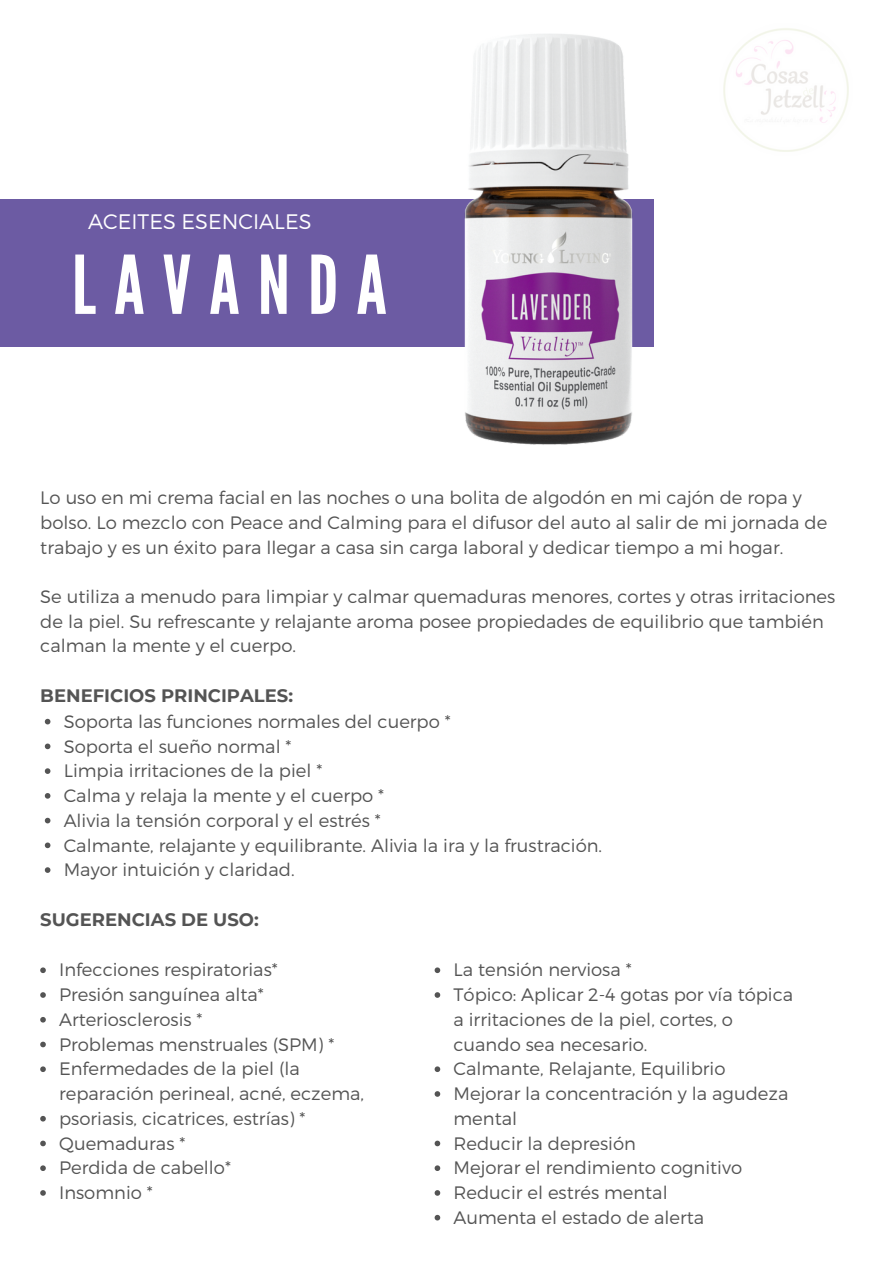
<style>
.page{position:relative;width:893px;height:1264px;background:#fff}
.page>*{position:absolute;margin:0;border:0;box-sizing:border-box;transform-origin:0 0}
.t1{font:80.7px "League Gothic";letter-spacing:.225em;color:#fff}
.t2{font:300 21px "Montserrat";color:#fff}
.t3{font:300 18px/24.8px "Montserrat";color:#545454}
.t4{font:700 18px "Montserrat";color:#545454}
</style>
<div class="page">
<div style="left:0;top:200px;width:653px;height:147px;background:#6c5ba3"></div>
<svg style="left:45px;top:718px;width:5px;height:6px"></svg>
<svg style="left:45px;top:743px;width:5px;height:6px"></svg>
<svg style="left:45px;top:768px;width:5px;height:6px"></svg>
<svg style="left:45px;top:793px;width:5px;height:5px"></svg>
<svg style="left:45px;top:817px;width:5px;height:6px"></svg>
<svg style="left:45px;top:842px;width:5px;height:6px"></svg>
<svg style="left:45px;top:867px;width:5px;height:5px"></svg>
<img style="left:464px;top:34px;width:169px;height:411px">
<img style="left:723px;top:28px;width:126px;height:124px">
<svg style="left:40px;top:967px;width:6px;height:6px"></svg>
<svg style="left:40px;top:992px;width:6px;height:5px"></svg>
<svg style="left:40px;top:1017px;width:6px;height:5px"></svg>
<svg style="left:40px;top:1041px;width:6px;height:6px"></svg>
<svg style="left:40px;top:1066px;width:6px;height:6px"></svg>
<svg style="left:40px;top:1116px;width:6px;height:5px"></svg>
<svg style="left:40px;top:1140px;width:6px;height:6px"></svg>
<svg style="left:40px;top:1165px;width:6px;height:5px"></svg>
<svg style="left:40px;top:1190px;width:6px;height:5px"></svg>
<svg style="left:434px;top:967px;width:6px;height:6px"></svg>
<svg style="left:434px;top:992px;width:6px;height:5px"></svg>
<svg style="left:434px;top:1066px;width:6px;height:6px"></svg>
<svg style="left:434px;top:1091px;width:6px;height:5px"></svg>
<svg style="left:434px;top:1140px;width:6px;height:6px"></svg>
<svg style="left:434px;top:1165px;width:6px;height:5px"></svg>
<svg style="left:434px;top:1190px;width:6px;height:5px"></svg>
<svg style="left:434px;top:1214px;width:6px;height:6px"></svg>
<p class="t2" style="left:88px;top:208px;width:225px">ACEITES ESENCIALES</p>
<p class="t1" style="left:72px;top:238px;width:316px">LAVANDA</p>
<p class="t3" style="left:40px;top:484px;width:788px">Lo uso en mi crema facial en las noches o una bolita de algodón en mi cajón de ropa y bolso. Lo mezclo con Peace and Calming para el difusor del auto al salir de mi jornada de trabajo y es un éxito para llegar a casa sin carga laboral y dedicar tiempo a mi hogar.</p>
<p class="t3" style="left:40px;top:583px;width:796px">Se utiliza a menudo para limpiar y calmar quemaduras menores, cortes y otras irritaciones de la piel. Su refrescante y relajante aroma posee propiedades de equilibrio que también calman la mente y el cuerpo.</p>
<p class="t4" style="left:40px;top:684px;width:254px">BENEFICIOS PRINCIPALES:</p>
<p class="t3" style="left:64px;top:708px;width:388px">Soporta las funciones normales del cuerpo *</p>
<p class="t3" style="left:64px;top:733px;width:229px">Soporta el sueño normal *</p>
<p class="t3" style="left:64px;top:757px;width:260px">Limpia irritaciones de la piel *</p>
<p class="t3" style="left:64px;top:782px;width:322px">Calma y relaja la mente y el cuerpo *</p>
<p class="t3" style="left:64px;top:807px;width:318px">Alivia la tensión corporal y el estrés *</p>
<p class="t3" style="left:64px;top:831px;width:540px">Calmante, relajante y equilibrante. Alivia la ira y la frustración.</p>
<p class="t3" style="left:64px;top:856px;width:232px">Mayor intuición y claridad.</p>
<p class="t4" style="left:40px;top:908px;width:220px">SUGERENCIAS DE USO:</p>
<p class="t3" style="left:59px;top:956px;width:220px">Infecciones respiratorias*</p>
<p class="t3" style="left:59px;top:981px;width:206px">Presión sanguínea alta*</p>
<p class="t3" style="left:59px;top:1006px;width:145px">Arteriosclerosis *</p>
<p class="t3" style="left:59px;top:1030px;width:277px">Problemas menstruales (SPM) *</p>
<p class="t3" style="left:59px;top:1055px;width:306px">Enfermedades de la piel (la reparación perineal, acné, eczema,</p>
<p class="t3" style="left:59px;top:1105px;width:248px">psoriasis, cicatrices, estrías) *</p>
<p class="t3" style="left:59px;top:1129px;width:128px">Quemaduras *</p>
<p class="t3" style="left:59px;top:1154px;width:173px">Perdida de cabello*</p>
<p class="t3" style="left:59px;top:1179px;width:95px">Insomnio *</p>
<p class="t3" style="left:453px;top:956px;width:180px">La tensión nerviosa *</p>
<p class="t3" style="left:453px;top:981px;width:341px">Tópico: Aplicar 2-4 gotas por vía tópica a irritaciones de la piel, cortes, o cuando sea necesario.</p>
<p class="t3" style="left:453px;top:1055px;width:273px">Calmante, Relajante, Equilibrio</p>
<p class="t3" style="left:453px;top:1080px;width:336px">Mejorar la concentración y la agudeza mental</p>
<p class="t3" style="left:453px;top:1129px;width:184px">Reducir la depresión</p>
<p class="t3" style="left:453px;top:1154px;width:290px">Mejorar el rendimiento cognitivo</p>
<p class="t3" style="left:453px;top:1179px;width:216px">Reducir el estrés mental</p>
<p class="t3" style="left:453px;top:1204px;width:252px">Aumenta el estado de alerta</p>
</div>
